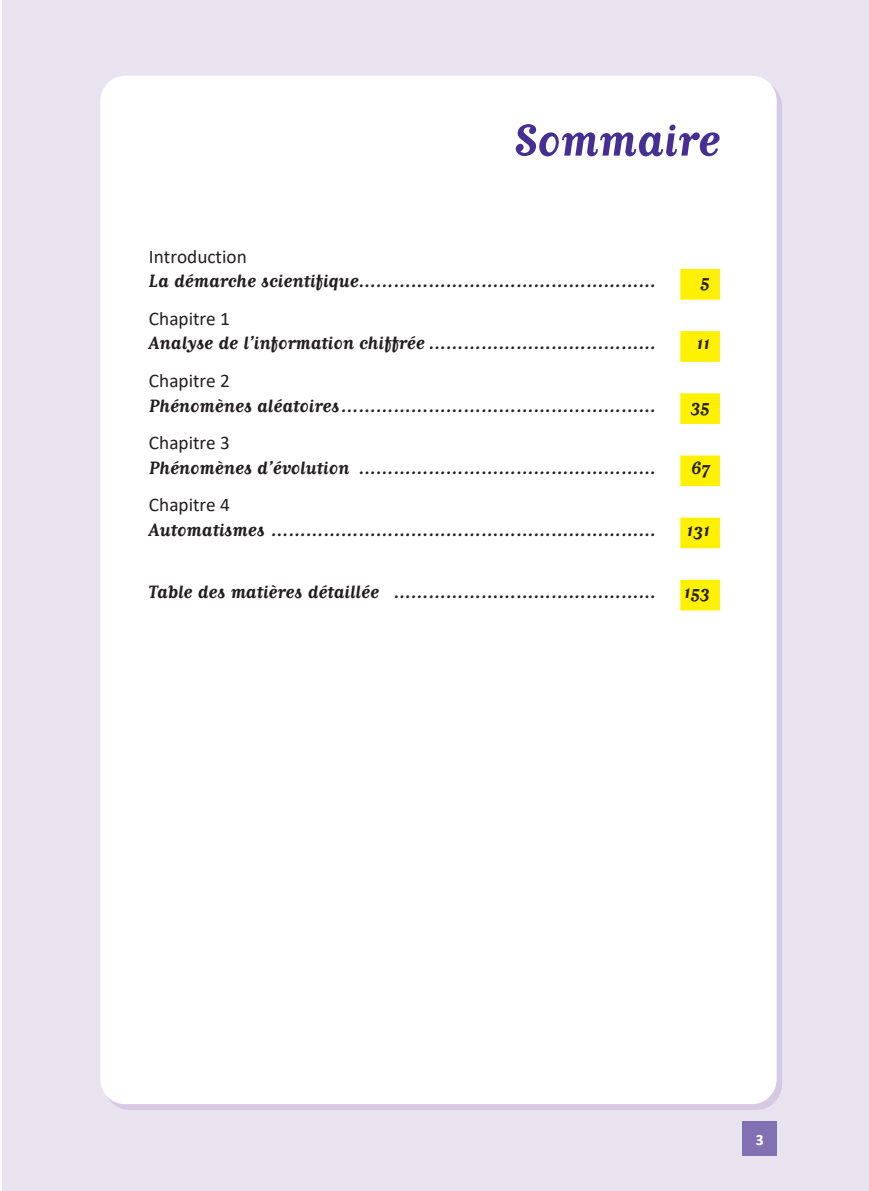
<style>
.page{position:relative;width:869px;height:1191px;background:#fff}
.page>*{position:absolute;margin:0;border:0;box-sizing:border-box;transform-origin:0 0}
.t1{font:700 52.5px "Matrix Script";color:#452f92}
.t2{font:700 21px "Matrix Script";color:#231f20}
.t3{font:19.25px "Calibri";color:#231f20}
.t4{font:700 15.75px "Calibri";color:#fff}
</style>
<div class="page">
<div style="left:2px;top:0;width:866px;height:1191px;background:#e9e2ef"></div>
<div style="left:742px;top:1121px;width:34px;height:35px;background:#8171b3"></div>
<div style="left:100px;top:76px;width:676px;height:1028px;background:#fff;border-radius:25px"></div>
<div style="left:680px;top:269px;width:39px;height:31px;background:#fff101"></div>
<div style="left:680px;top:331px;width:39px;height:31px;background:#fff101"></div>
<div style="left:680px;top:393px;width:39px;height:31px;background:#fff101"></div>
<div style="left:680px;top:455px;width:39px;height:31px;background:#fff101"></div>
<div style="left:680px;top:517px;width:39px;height:31px;background:#fff101"></div>
<div style="left:680px;top:580px;width:39px;height:30px;background:#fff101"></div>
<h1 class="t1" style="left:513px;top:114px;width:207px">Sommaire</h1>
<p class="t3" style="left:149px;top:243px;width:99px">Introduction</p>
<p class="t2" style="left:149px;top:271px;width:509px">La démarche scientifique ……………………………………………</p>
<p class="t2" style="left:700px;top:271px;width:11px">5</p>
<p class="t3" style="left:149px;top:305px;width:82px">Chapitre 1</p>
<p class="t2" style="left:149px;top:333px;width:509px">Analyse de l’information chiffrée …………………………………</p>
<p class="t2" style="left:696px;top:333px;width:15px">11</p>
<p class="t3" style="left:149px;top:367px;width:82px">Chapitre 2</p>
<p class="t2" style="left:149px;top:395px;width:509px">Phénomènes aléatoires ………………………………………………</p>
<p class="t2" style="left:690px;top:395px;width:21px">35</p>
<p class="t3" style="left:149px;top:429px;width:82px">Chapitre 3</p>
<p class="t2" style="left:149px;top:457px;width:509px">Phénomènes d’évolution ……………………………………………</p>
<p class="t2" style="left:690px;top:457px;width:21px">67</p>
<p class="t3" style="left:149px;top:491px;width:82px">Chapitre 4</p>
<p class="t2" style="left:149px;top:519px;width:509px">Automatismes …………………………………………………………</p>
<p class="t2" style="left:686px;top:519px;width:25px">131</p>
<p class="t2" style="left:149px;top:581px;width:509px">Table des matières détaillée ………………………………………</p>
<p class="t2" style="left:683px;top:581px;width:28px">153</p>
<p class="t4" style="left:755px;top:1129px;width:9px">3</p>
</div>
